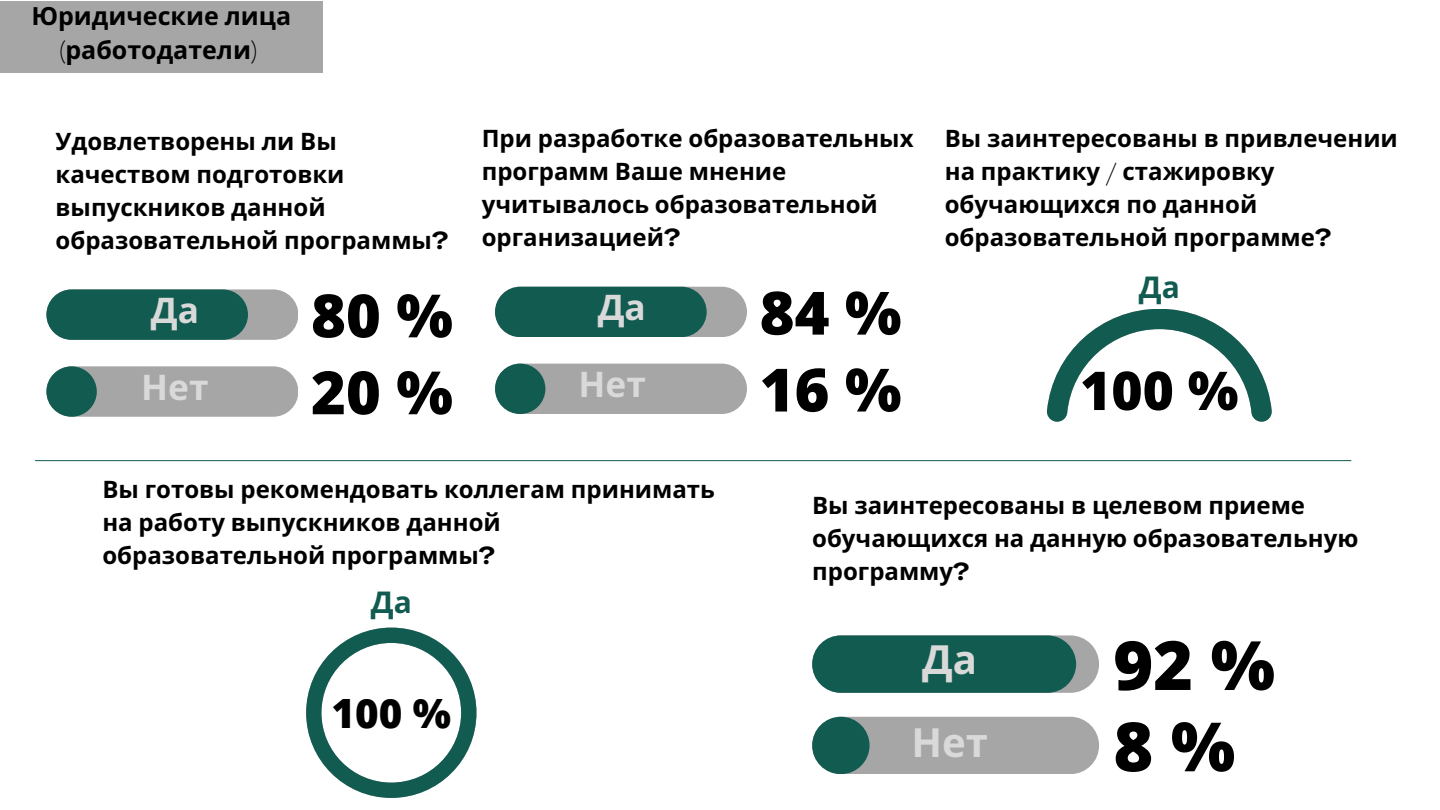
<style>
.page{position:relative;width:1440px;height:810px;background:#fff}
.page>*{position:absolute;margin:0;border:0;box-sizing:border-box;transform-origin:0 0}
.t1{font:800 68px "Open Sans";color:#000}
.t2{font:800 59.7px "Open Sans";color:#000}
.t3{font:800 53.5px "Open Sans";color:#000}
.t4{font:800 40.4px "Open Sans";color:#000}
.t5{font:700 40.2px "Noto Sans";color:#d9d9d9}
.t6{font:700 35.3px "Noto Sans";color:#d9d9d9}
.t7{font:700 30px "Noto Sans";color:#125b50}
.t8{font:700 25px/34.5px "Noto Sans";color:#000;text-align:center}
.t9{font:700 24px/33px "Noto Sans";color:#000}
.s1{font-family:"Agrandir";font-stretch:expanded}
</style>
<div class="page">
<hr style="left:35px;top:460px;width:1316px;height:1px;background:#125b50">
<div style="left:495px;top:287px;width:252px;height:50px;background:#a6a6a6;border-radius:25px"></div>
<div style="left:495px;top:287px;width:212px;height:50px;background:#125b50;border-radius:25px"></div>
<div style="left:495px;top:364px;width:252px;height:50px;background:#a6a6a6;border-radius:25px"></div>
<div style="left:495px;top:364px;width:50px;height:50px;background:#125b50;border-radius:50%"></div>
<svg style="left:306px;top:628px;width:170px;height:170px"></svg>
<svg style="left:1047px;top:309px;width:225px;height:113px"></svg>
<div style="left:812px;top:635px;width:287px;height:58px;background:#a6a6a6;border-radius:29px"></div>
<div style="left:812px;top:635px;width:264px;height:58px;background:#125b50;border-radius:29px"></div>
<div style="left:46px;top:289px;width:252px;height:51px;background:#a6a6a6;border-radius:25px"></div>
<div style="left:46px;top:289px;width:202px;height:51px;background:#125b50;border-radius:25px"></div>
<div style="left:46px;top:366px;width:252px;height:51px;background:#a6a6a6;border-radius:25px"></div>
<div style="left:46px;top:366px;width:51px;height:51px;background:#125b50;border-radius:50%"></div>
<div style="left:812px;top:717px;width:287px;height:57px;background:#a6a6a6;border-radius:29px"></div>
<div style="left:812px;top:717px;width:58px;height:57px;background:#125b50;border-radius:50%"></div>
<div style="left:0;top:1px;width:323px;height:71px;background:#a6a6a6"></div>
<p class="t8" style="left:31px;top:-2px;width:261px">Юридические лица <span class="s1">(</span>работодатели<span class="s1">)</span></p>
<p class="t9" style="left:56px;top:124px;width:394px">Удовлетворены ли Вы качеством подготовки выпускников данной образовательной программы<span class="s1">?</span></p>
<p class="t6" style="left:151px;top:285px;width:50px">Да</p>
<p class="t6" style="left:141px;top:362px;width:69px">Нет</p>
<p class="t2" style="left:311px;top:274px;width:143px">80 %</p>
<p class="t2" style="left:311px;top:351px;width:143px">20 %</p>
<p class="t9" style="left:482px;top:122px;width:433px">При разработке образовательных программ Ваше мнение учитывалось образовательной организацией<span class="s1">?</span></p>
<p class="t9" style="left:945px;top:122px;width:455px">Вы заинтересованы в привлечении на практику <span class="s1">/</span> стажировку обучающихся по данной образовательной программе<span class="s1">?</span></p>
<p class="t6" style="left:598px;top:283px;width:50px">Да</p>
<p class="t6" style="left:579px;top:359px;width:69px">Нет</p>
<p class="t2" style="left:760px;top:271px;width:143px">84 %</p>
<p class="t2" style="left:760px;top:348px;width:143px">16 %</p>
<p class="t7" style="left:1139px;top:266px;width:43px">Да</p>
<p class="t3" style="left:1080px;top:353px;width:160px">100 %</p>
<p class="t9" style="left:102px;top:472px;width:614px">Вы готовы рекомендовать коллегам принимать на работу выпускников данной образовательной программы<span class="s1">?</span></p>
<p class="t7" style="left:371px;top:581px;width:43px">Да</p>
<p class="t4" style="left:331px;top:685px;width:121px">100 %</p>
<p class="t9" style="left:812px;top:488px;width:548px">Вы заинтересованы в целевом приеме обучающихся на данную образовательную программу<span class="s1">?</span></p>
<p class="t5" style="left:922px;top:631px;width:56px">Да</p>
<p class="t1" style="left:1113px;top:617px;width:163px">92 %</p>
<p class="t5" style="left:911px;top:714px;width:78px">Нет</p>
<p class="t1" style="left:1113px;top:699px;width:123px">8 %</p>
</div>
